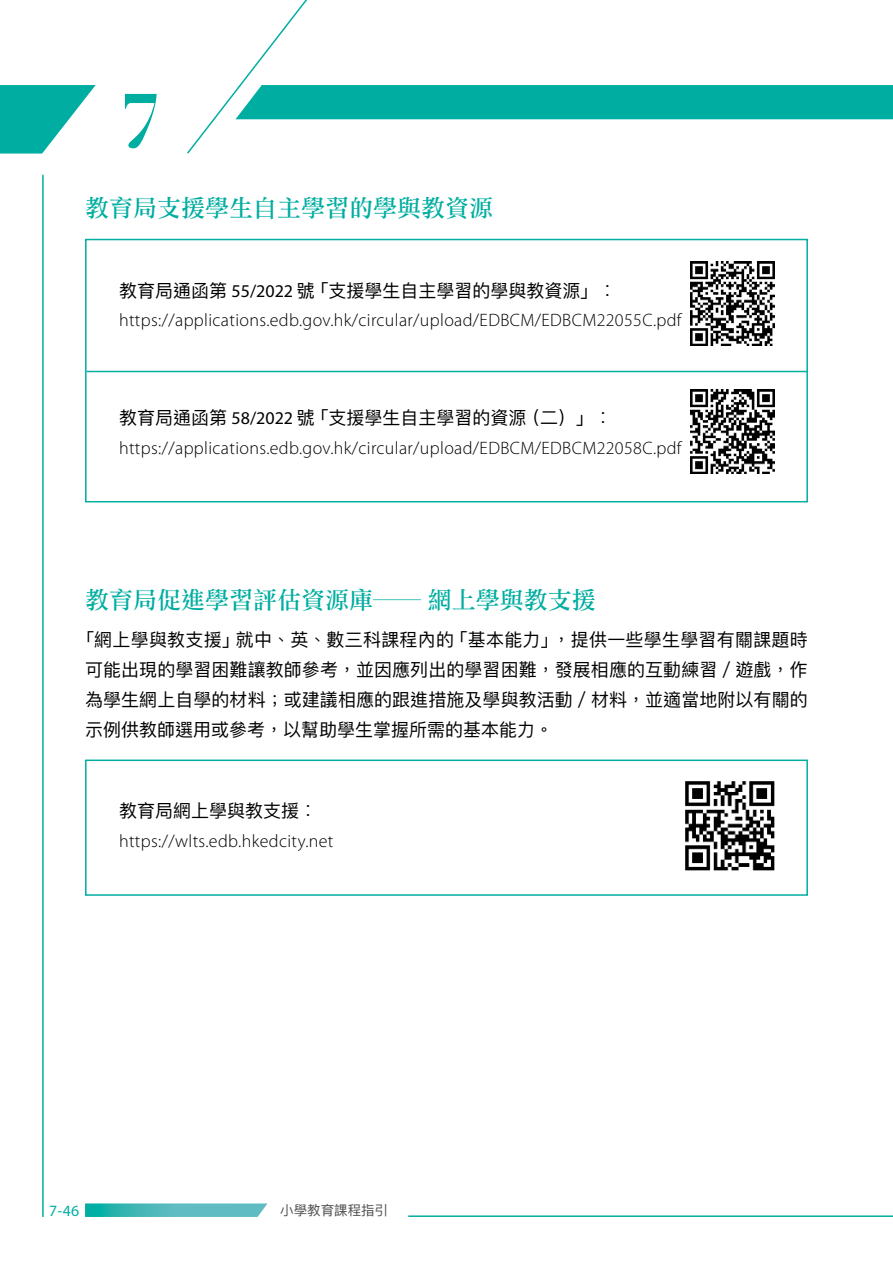
<style>
.page{position:relative;width:893px;height:1263px;background:#fff}
.page>*{position:absolute;margin:0;border:0;box-sizing:border-box;transform-origin:0 0}
.t1{font:700 75px "Didot LT Std";color:#00ada1}
.內文-列點_1{font:24px "DF Li Song W5 WIN BF";color:#00ada1}
.內文-示例{font:300 18px "Myriad Pro";letter-spacing:.02em;color:#000}
.內文-列點段_1{font:18px/30px "Ping Fang HK Regular";color:#000;text-align:justify}
.內文-示例-2{font:18px "Ping Fang HK Regular";color:#000}
.t2{font:15.75px "Myriad Pro";color:#00ada1}
.t3{font:13.5px "Ping Fang HK Regular";color:#4d4d4f}
.s1{font-family:"Myriad Pro"}
</style>
<div class="page">
<div style="left:85px;top:239px;width:723px;height:263px;border:2px solid #00ada1"></div>
<hr style="left:87px;top:371px;width:721px;height:1px;background:#00ada1">
<img style="left:690px;top:262px;width:85px;height:84px">
<img style="left:690px;top:389px;width:85px;height:85px">
<div style="left:85px;top:759px;width:723px;height:137px;border:2px solid #00ada1"></div>
<hr style="left:42px;top:175px;width:2px;height:1042px;background:#00ada1">
<hr style="left:408px;top:1215px;width:485px;height:2px;background:#00ada1">
<svg style="left:0;top:85px;width:96px;height:69px"></svg>
<svg style="left:187px;top:0;width:706px;height:154px"></svg>
<svg style="left:85px;top:1203px;width:182px;height:14px;background:#52bcbd"></svg>
<img style="left:685px;top:781px;width:89px;height:90px">
<h1 class="t1" style="left:119px;top:75px;width:43px">7</h1>
<p class="內文-列點_1" style="left:85px;top:196px;width:409px">教育局支援學生自主學習的學與教資源</p>
<p class="內文-示例-2" style="left:119px;top:279px;width:499px">教育局通函第 <span class="s1">55/2022</span> 號「支援學生自主學習的學與教資源」︰</p>
<p class="內文-示例" style="left:119px;top:309px;width:564px">https://applications.edb.gov.hk/circular/upload/EDBCM/EDBCM22055C.pdf</p>
<p class="內文-示例-2" style="left:119px;top:406px;width:494px">教育局通函第 <span class="s1">58/2022</span> 號「支援學生自主學習的資源（二）」︰</p>
<p class="內文-示例" style="left:119px;top:437px;width:564px">https://applications.edb.gov.hk/circular/upload/EDBCM/EDBCM22058C.pdf</p>
<p class="內文-列點_1" style="left:85px;top:587px;width:512px">教育局促進學習評估資源庫── 網上學與教支援</p>
<p class="內文-列點段_1" style="left:85px;top:625px;width:724px;text-indent:-9px">「網上學與教支援」就中、英、數三科課程內的「基本能力」，提供一些學生學習有關課題時可能出現的學習困難讓教師參考，並因應列出的學習困難，發展相應的互動練習／遊戲，作為學生網上自學的材料；或建議相應的跟進措施及學與教活動／材料，並適當地附以有關的示例供教師選用或參考，以幫助學生掌握所需的基本能力。</p>
<p class="內文-示例-2" style="left:119px;top:800px;width:199px">教育局網上學與教支援︰</p>
<p class="內文-示例" style="left:119px;top:830px;width:216px">https://wlts.edb.hkedcity.net</p>
<p class="t2" style="left:49px;top:1201px;width:32px">7-46</p>
<p class="t3" style="left:280px;top:1202px;width:109px">小學教育課程指引</p>
</div>
